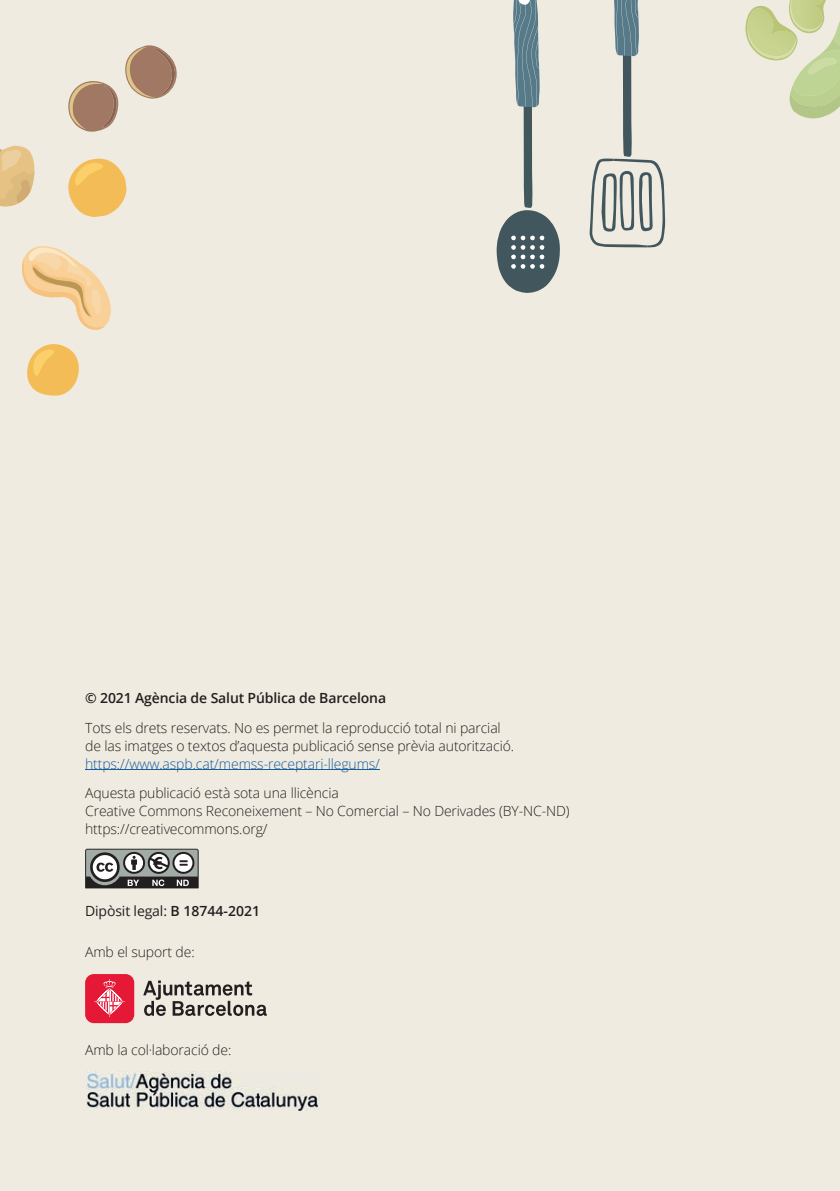
<style>
.page{position:relative;width:840px;height:1191px;background:#fff}
.page>*{position:absolute;margin:0;border:0;box-sizing:border-box;transform-origin:0 0}
.t1{font:300 14px/18px "Open Sans";letter-spacing:-.01em;color:#231f20}
.t2{font:300 14px "Open Sans";letter-spacing:-.01em;color:#175d9e}
.t3{font:600 14px "Open Sans";letter-spacing:-.01em;color:#231f20}
.t4{font:14px "Open Sans";letter-spacing:-.01em;color:#231f20}
.s1{font-weight:600}
</style>
<div class="page">
<div style="left:0;top:0;width:839px;height:1191px;background:#efebe0"></div>
<hr style="left:85px;top:769px;width:295px;height:1px;background:#175d9e">
<svg style="left:85px;top:848px;width:113px;height:40px"></svg>
<svg style="left:589px;top:0;width:75px;height:247px"></svg>
<svg style="left:496px;top:0;width:63px;height:293px"></svg>
<svg style="left:22px;top:246px;width:89px;height:84px"></svg>
<svg style="left:0;top:145px;width:35px;height:62px"></svg>
<svg style="left:68px;top:159px;width:58px;height:58px"></svg>
<svg style="left:68px;top:45px;width:109px;height:87px"></svg>
<svg style="left:27px;top:344px;width:52px;height:52px"></svg>
<img style="left:86px;top:1071px;width:233px;height:39px">
<svg style="left:143px;top:980px;width:123px;height:36px"></svg>
<div style="left:85px;top:974px;width:49px;height:49px;background:#e51836;border-radius:9px"></div>
<svg style="left:94px;top:979px;width:30px;height:37px"></svg>
<svg style="left:745px;top:0;width:94px;height:118px"></svg>
<p class="t3" style="left:85px;top:688px;width:302px">© 2021 Agència de Salut Pública de Barcelona</p>
<p class="t1" style="left:85px;top:718px;width:430px">Tots els drets reservats. No es permet la reproducció total ni parcial de las imatges o textos d’aquesta publicació sense prèvia autorització.</p>
<p class="t2" style="left:85px;top:754px;width:296px">https://www.aspb.cat/memss-receptari-llegums/</p>
<p class="t1" style="left:85px;top:783px;width:485px">Aquesta publicació està sota una llicència<br>Creative Commons Reconeixement – No Comercial – No Derivades (BY-NC-ND) https://creativecommons.org/</p>
<p class="t4" style="left:85px;top:901px;width:176px">Dipòsit legal: <span class="s1">B 18744-2021</span></p>
<p class="t1" style="left:85px;top:942px;width:111px">Amb el suport de:</p>
<p class="t1" style="left:85px;top:1040px;width:148px">Amb la col·laboració de:</p>
</div>
